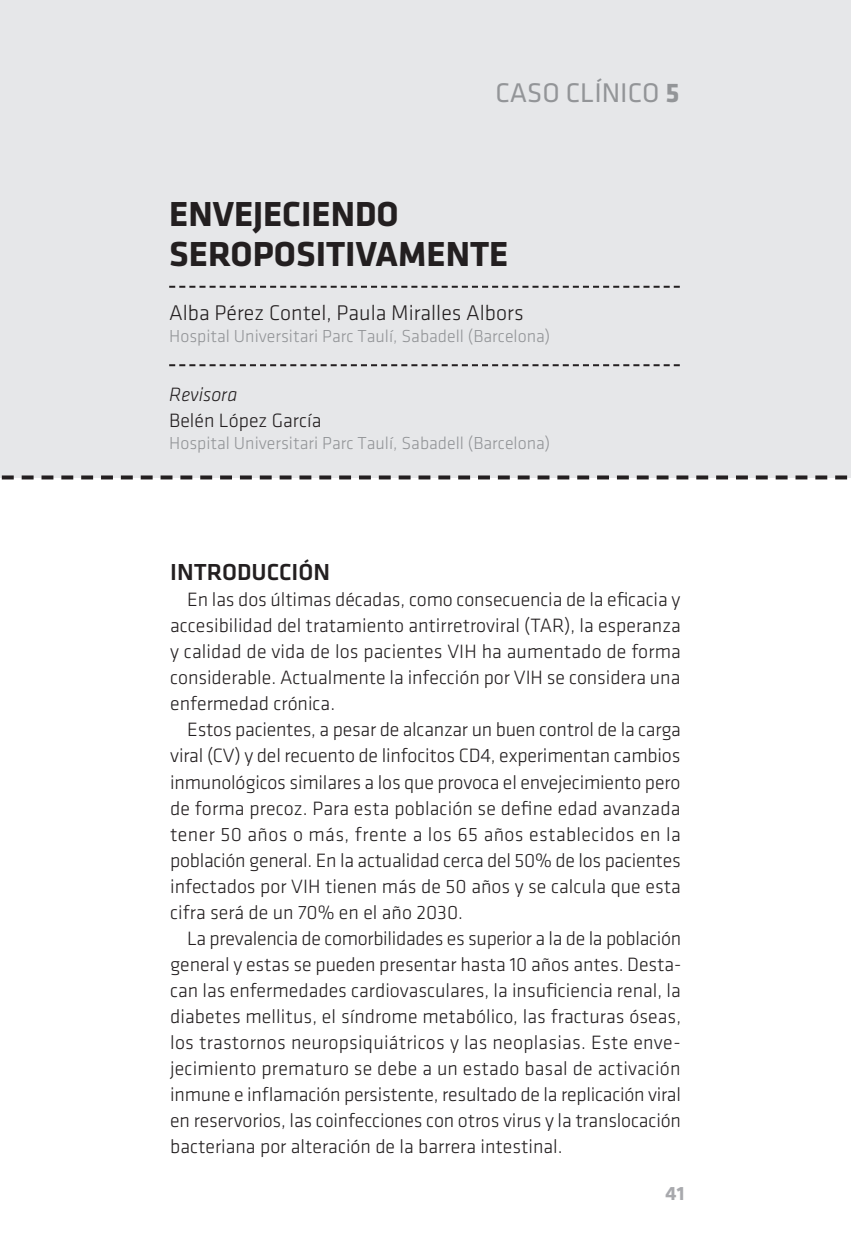
<style>
.page{position:relative;width:851px;height:1248px;background:#fff}
.page>*{position:absolute;margin:0;border:0;box-sizing:border-box;transform-origin:0 0}
.t1{font:700 36px/40px "Klavika";color:#231f20}
.t2{font:28px "Klavika";color:#939598}
.t3{font:500 24px "Klavika";color:#231f20}
.t4{font:300 22px "Klavika";color:#231f20}
.t5{font:300 20px/26px "Klavika";color:#231f20;text-align:justify}
.t6{font:italic 300 20px "Klavika";color:#231f20}
.t7{font:700 20px "Klavika";color:#a8a9ad}
.t8{font:300 18px "Klavika";color:#939598}
.s1{font-weight:700}
</style>
<div class="page">
<div style="left:0;top:0;width:850px;height:477px;background:#e6e7e9"></div>
<svg style="left:169px;top:286px;width:510px;height:2px"></svg>
<svg style="left:169px;top:364px;width:510px;height:2px"></svg>
<svg style="left:0;top:475px;width:850px;height:4px"></svg>
<h2 class="t2" style="left:495px;top:78px;width:185px">CASO CLÍNICO <span class="s1">5</span></h2>
<h1 class="t1" style="left:169px;top:194px;width:341px">ENVEJECIENDO<br>SEROPOSITIVAMENTE</h1>
<p class="t4" style="left:169px;top:300px;width:356px">Alba Pérez Contel, Paula Miralles Albors</p>
<p class="t8" style="left:169px;top:326px;width:382px">Hospital Universitari Parc Taulí, Sabadell (Barcelona)</p>
<p class="t6" style="left:169px;top:383px;width:70px">Revisora</p>
<p class="t5" style="left:169px;top:408px;width:154px">Belén López García</p>
<p class="t8" style="left:169px;top:433px;width:382px">Hospital Universitari Parc Taulí, Sabadell (Barcelona)</p>
<p class="t3" style="left:170px;top:559px;width:161px">INTRODUCCIÓN</p>
<p class="t5" style="left:170px;top:587px;width:512px;text-indent:17px">En las dos últimas décadas, como consecuencia de la eficacia y accesibilidad del tratamiento antirretroviral (TAR), la esperanza y calidad de vida de los pacientes VIH ha aumentado de forma considerable. Actualmente la infección por VIH se considera una enfermedad crónica.</p>
<p class="t5" style="left:170px;top:717px;width:512px;text-indent:17px">Estos pacientes, a pesar de alcanzar un buen control de la carga viral (CV) y del recuento de linfocitos CD4, experimentan cambios inmunológicos similares a los que provoca el envejecimiento pero de forma precoz. Para esta población se define edad avanzada tener 50 años o más, frente a los 65 años establecidos en la población general. En la actualidad cerca del 50% de los pacientes infectados por VIH tienen más de 50 años y se calcula que esta cifra será de un 70% en el año 2030.</p>
<p class="t5" style="left:170px;top:925px;width:512px;text-indent:17px">La prevalencia de comorbilidades es superior a la de la población general y estas se pueden presentar hasta 10 años antes. Desta&shy;can las enfermedades cardiovasculares, la insuficiencia renal, la diabetes mellitus, el síndrome metabólico, las fracturas óseas, los trastornos neuropsiquiátricos y las neoplasias. Este enve&shy;jecimiento prematuro se debe a un estado basal de activación inmune e inflamación persistente, resultado de la replicación viral en reservorios, las coinfecciones con otros virus y la translocación bacteriana por alteración de la barrera intestinal.</p>
<p class="t7" style="left:665px;top:1182px;width:21px">41</p>
</div>
